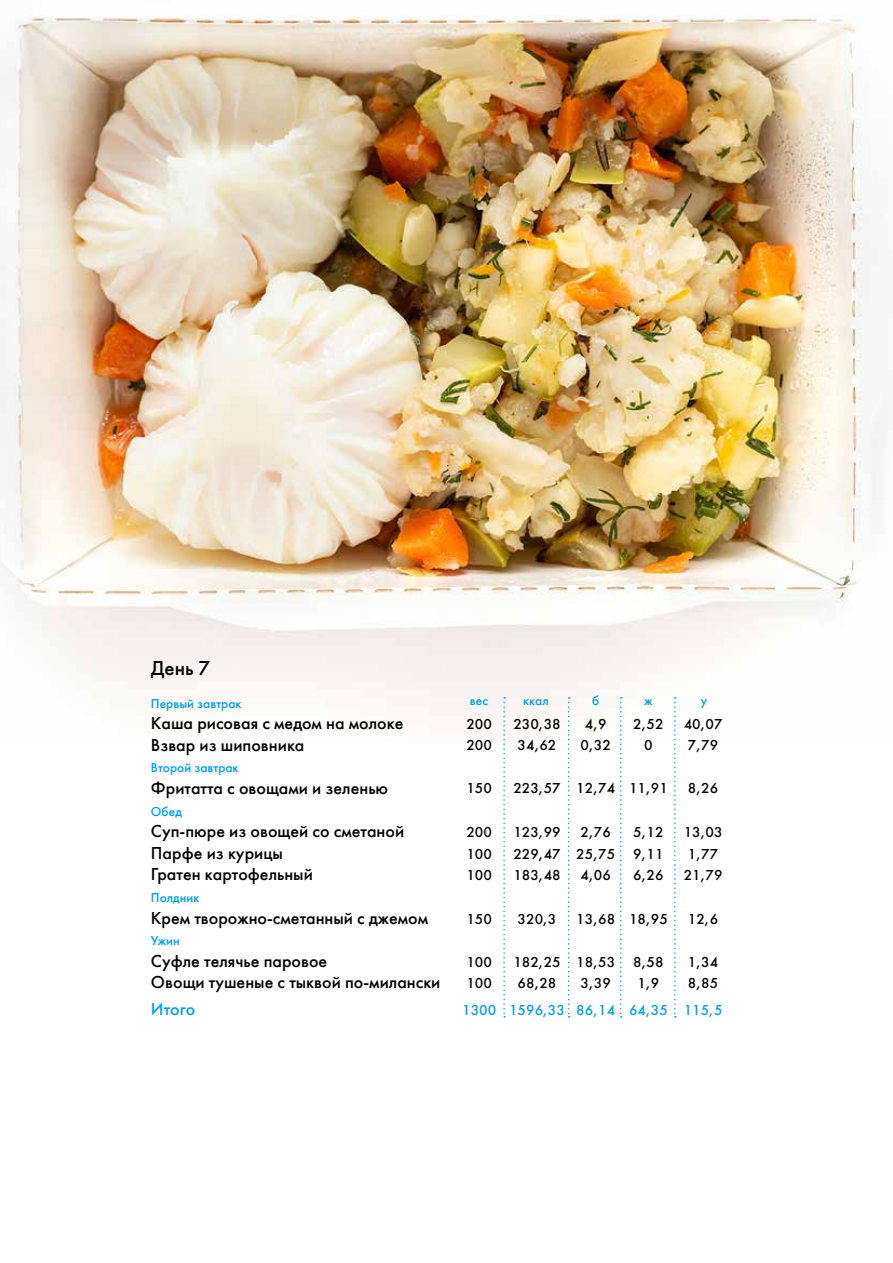
<style>
.page{position:relative;width:893px;height:1263px;background:#fff}
.page>*{position:absolute;margin:0;border:0;box-sizing:border-box;transform-origin:0 0}
.t1{font:21px "Futura Medium C";color:#000}
.t2{font:18px/21.6px "Futura Medium C";color:#000}
.t3{font:18px "Futura Medium C";color:#009fe3}
.t4{font:15px/21px "Futura Medium C";color:#000}
.t5{font:15px "Futura Medium C";color:#009fe3}
.t6{font:13.5px "Futura Medium C";color:#009fe3}
</style>
<div class="page">
<img style="left:0;top:15px;width:879px;height:725px">
<svg style="left:503px;top:697px;width:2px;height:320px"></svg>
<svg style="left:568px;top:697px;width:2px;height:320px"></svg>
<svg style="left:620px;top:697px;width:2px;height:320px"></svg>
<svg style="left:674px;top:697px;width:2px;height:320px"></svg>
<p class="t1" style="left:151px;top:656px;width:61px">День 7</p>
<p class="t6" style="left:151px;top:695px;width:92px">Первый завтрак</p>
<p class="t2" style="left:151px;top:712px;width:254px">Каша рисовая с медом на молоке<br>Взвар из шиповника</p>
<p class="t6" style="left:151px;top:760px;width:89px">Второй завтрак</p>
<p class="t2" style="left:151px;top:777px;width:239px">Фритатта с овощами и зеленью</p>
<p class="t6" style="left:151px;top:803px;width:32px">Обед</p>
<p class="t2" style="left:151px;top:820px;width:255px">Cуп-пюре из овощей со сметаной<br>Парфе из курицы<br>Гратен картофельный</p>
<p class="t6" style="left:151px;top:890px;width:50px">Полдник</p>
<p class="t2" style="left:151px;top:907px;width:279px">Крем творожно-сметанный с джемом</p>
<p class="t6" style="left:151px;top:933px;width:30px">Ужин</p>
<p class="t2" style="left:151px;top:950px;width:291px">Суфле телячье паровое<br>Овощи тушеные с тыквой по-милански</p>
<p class="t3" style="left:151px;top:999px;width:46px">Итого</p>
<p class="t6" style="left:470px;top:692px;width:20px">вес</p>
<p class="t6" style="left:523px;top:692px;width:27px">ккал</p>
<p class="t6" style="left:592px;top:692px;width:9px">б</p>
<p class="t4" style="left:466px;top:713px;width:27px">200<br>200</p>
<p class="t4" style="left:466px;top:778px;width:27px">150</p>
<p class="t4" style="left:466px;top:820px;width:27px;line-height:22.5px">200<br>100</p>
<p class="t4" style="left:466px;top:865px;width:27px">100</p>
<p class="t4" style="left:466px;top:908px;width:27px">150</p>
<p class="t4" style="left:466px;top:952px;width:27px">100<br>100</p>
<p class="t5" style="left:462px;top:1001px;width:36px">1300</p>
<p class="t4" style="left:513px;top:713px;width:49px">230,38<br>34,62</p>
<p class="t4" style="left:513px;top:778px;width:49px">223,57</p>
<p class="t4" style="left:513px;top:820px;width:49px;line-height:22.5px">123,99<br>229,47</p>
<p class="t4" style="left:513px;top:865px;width:49px">183,48</p>
<p class="t4" style="left:518px;top:908px;width:40px">320,3</p>
<p class="t4" style="left:513px;top:952px;width:49px">182,25<br>68,28</p>
<p class="t5" style="left:509px;top:1001px;width:57px">1596,33</p>
<p class="t4" style="left:581px;top:713px;width:32px">4,9<br>0,32</p>
<p class="t4" style="left:576px;top:778px;width:40px">12,74</p>
<p class="t4" style="left:576px;top:820px;width:40px;line-height:22.5px">2,76<br>25,75</p>
<p class="t4" style="left:581px;top:865px;width:32px">4,06</p>
<p class="t4" style="left:576px;top:908px;width:40px">13,68</p>
<p class="t4" style="left:576px;top:952px;width:40px">18,53<br>3,39</p>
<p class="t5" style="left:576px;top:1001px;width:40px">86,14</p>
<p class="t6" style="left:644px;top:692px;width:10px">ж</p>
<p class="t4" style="left:633px;top:713px;width:32px;text-align:center">2,52<br>0</p>
<p class="t4" style="left:629px;top:778px;width:40px">11,91</p>
<p class="t4" style="left:633px;top:820px;width:32px;line-height:22.5px">5,12<br>9,11</p>
<p class="t4" style="left:633px;top:865px;width:32px">6,26</p>
<p class="t4" style="left:629px;top:908px;width:40px">18,95</p>
<p class="t4" style="left:633px;top:952px;width:32px">8,58<br>1,9</p>
<p class="t5" style="left:629px;top:1001px;width:40px">64,35</p>
<p class="t6" style="left:701px;top:692px;width:8px">у</p>
<p class="t4" style="left:684px;top:713px;width:40px">40,07<br>7,79</p>
<p class="t4" style="left:688px;top:778px;width:32px">8,26</p>
<p class="t4" style="left:684px;top:820px;width:40px;line-height:22.5px">13,03<br>1,77</p>
<p class="t4" style="left:684px;top:865px;width:40px">21,79</p>
<p class="t4" style="left:688px;top:908px;width:32px">12,6</p>
<p class="t4" style="left:688px;top:952px;width:32px">1,34<br>8,85</p>
<p class="t5" style="left:684px;top:1001px;width:40px">115,5</p>
</div>
